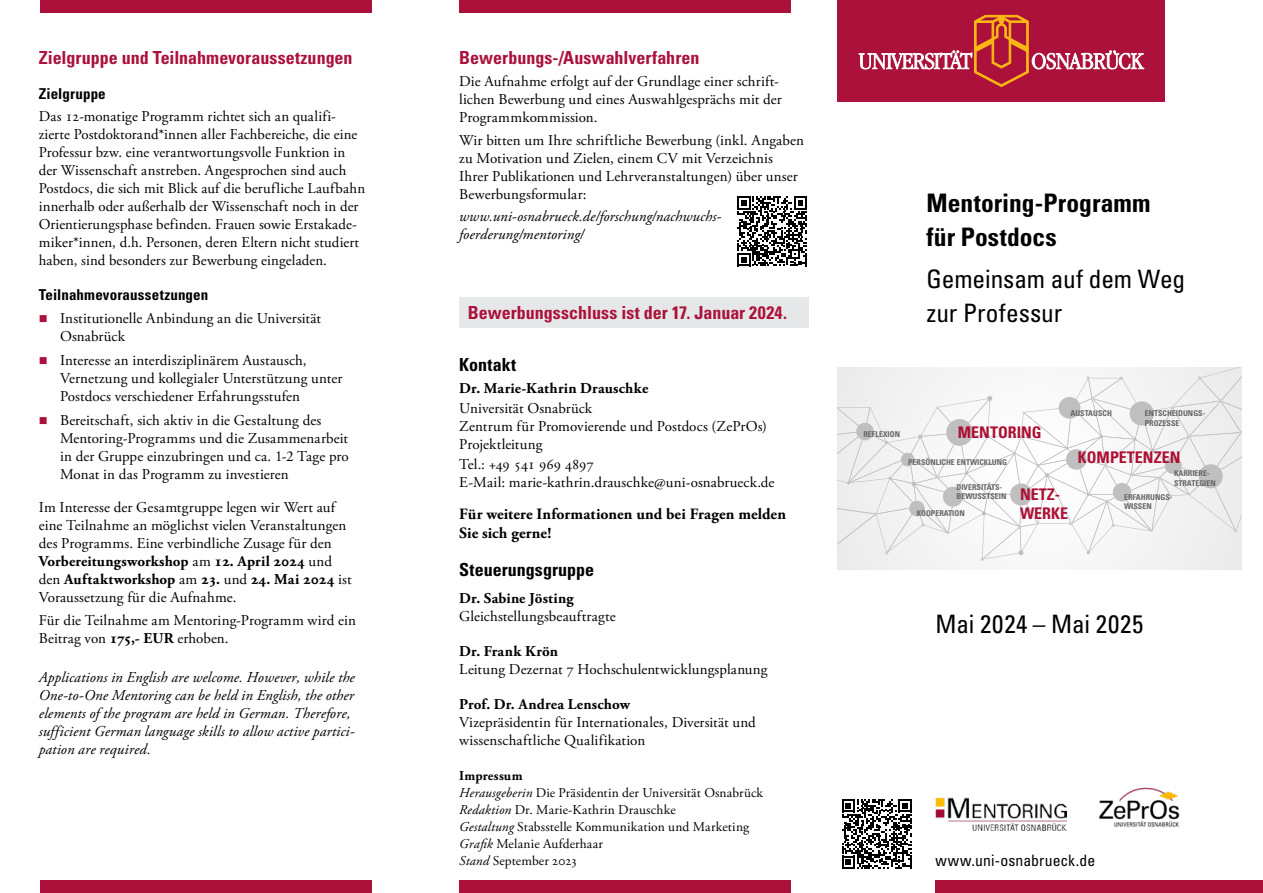
<style>
.page{position:relative;width:1263px;height:893px;background:#fff}
.page>*{position:absolute;margin:0;border:0;box-sizing:border-box;transform-origin:0 0}
.t1{font:700 condensed 25.5px/34px "Univers LT Std";letter-spacing:.005em;color:#000}
.t2{font:condensed 25.35px/33.8px "Univers LT Std";letter-spacing:-.005em;color:#000}
.t3{font:condensed 25.35px "Univers LT Std";letter-spacing:.025em;color:#000}
.t4{font:700 condensed 18px "Univers LT Std";color:#ab113b}
.t5{font:700 condensed 18px "Univers LT Std";color:#000}
.t6{font:700 condensed 16.05px/19.2px "Univers LT Std";color:#ad1034}
.t7{font:700 15.75px/18.9px "Adobe Garamond Pro";letter-spacing:.01em;color:#000}
.t8{font:condensed 15.75px "Univers LT Std";letter-spacing:.005em;color:#000}
.t9{font:15px/18px "Adobe Garamond Pro";letter-spacing:.01em;color:#000}
.t10{font:italic 15px/18px "Adobe Garamond Pro";letter-spacing:.005em;color:#000}
.t11{font:700 15px "Adobe Garamond Pro";letter-spacing:.01em;color:#000}
.t12{font:700 condensed 15px "Univers LT Std";letter-spacing:.01em;color:#000}
.t13{font:13.5px/17px "Adobe Garamond Pro";letter-spacing:.01em;color:#000}
.t14{font:700 condensed 7.95px/9.6px "Univers LT Std";color:#666}
.s1{font-weight:700}
.s2{font-style:italic}
</style>
<div class="page">
<div style="left:459px;top:298px;width:350px;height:30px;background:#e6e7e8"></div>
<svg style="left:842px;top:799px;width:70px;height:70px"></svg>
<svg style="left:737px;top:196px;width:70px;height:70px"></svg>
<img style="left:935px;top:797px;width:131px;height:34px">
<div style="left:838px;top:368px;width:404px;height:202px;background:#f3f3f3"></div>
<svg style="left:838px;top:368px;width:404px;height:193px"></svg>
<div style="left:1199px;top:464px;width:24px;height:24px;background:#bfbfbf;border-radius:50%"></div>
<img style="left:1099px;top:787px;width:81px;height:40px">
<div style="left:935px;top:880px;width:328px;height:13px;background:#ab113b"></div>
<div style="left:459px;top:880px;width:332px;height:13px;background:#ab113b"></div>
<div style="left:40px;top:880px;width:332px;height:13px;background:#ab113b"></div>
<div style="left:40px;top:0;width:332px;height:13px;background:#ab113b"></div>
<div style="left:459px;top:0;width:332px;height:13px;background:#ab113b"></div>
<div style="left:838px;top:0;width:327px;height:102px;background:#ab113b"></div>
<svg style="left:859px;top:15px;width:285px;height:72px"></svg>
<p class="t4" style="left:39px;top:47px;width:315px">Zielgruppe und Teilnahmevoraussetzungen</p>
<p class="t12" style="left:39px;top:85px;width:68px">Zielgruppe</p>
<p class="t9" style="left:39px;top:108px;width:328px">Das 12-monatige Programm richtet sich an qualifi&shy;zierte Postdoktorand*innen aller Fachbereiche, die eine Professur bzw. eine verantwortungsvolle Funktion in der Wissenschaft anstreben. Angesprochen sind auch Postdocs, die sich mit Blick auf die berufliche Laufbahn innerhalb oder außerhalb der Wissenschaft noch in der Orientierungsphase befinden. Frauen sowie Erstakade&shy;miker*innen, d.h. Personen, deren Eltern nicht studiert haben, sind besonders zur Bewerbung eingeladen.</p>
<p class="t12" style="left:39px;top:286px;width:171px">Teilnahmevoraussetzungen</p>
<p class="t9" style="left:60px;top:309px;width:262px">Institutionelle Anbindung an die Universität<br>Osnabrück</p>
<p class="t9" style="left:60px;top:352px;width:284px">Interesse an interdisziplinärem Austausch,<br>Vernetzung und kollegialer Unterstützung unter<br>Postdocs verschiedener Erfahrungsstufen</p>
<p class="t9" style="left:60px;top:412px;width:290px">Bereitschaft, sich aktiv in die Gestaltung des Mentoring-Programms und die Zusammenarbeit in der Gruppe einzubringen und ca. 1-2 Tage pro Monat in das Programm zu investieren</p>
<p class="t9" style="left:39px;top:499px;width:314px">Im Interesse der Gesamtgruppe legen wir Wert auf eine Teilnahme an möglichst vielen Veranstaltungen des Programms. Eine verbindliche Zusage für den <span class="s1">Vorbereitungsworkshop</span> am <span class="s1">12. April 2024</span> und den <span class="s1">Auftaktworkshop</span> am <span class="s1">23.</span> und <span class="s1">24. Mai 2024</span> ist Voraussetzung für die Aufnahme.</p>
<p class="t9" style="left:39px;top:611px;width:319px">Für die Teilnahme am Mentoring-Programm wird ein<br>Beitrag von <span class="s1">175,- EUR</span> erhoben.</p>
<p class="t10" style="left:39px;top:668px;width:317px">Applications in English are welcome. However, while the One-to-One Mentoring can be held in English, the other elements of the program are held in German. Therefore, sufficient German language skills to allow active partici&shy;pation are required.</p>
<p class="t4" style="left:459px;top:47px;width:242px">Bewerbungs-/Auswahlverfahren</p>
<p class="t9" style="left:459px;top:73px;width:324px">Die Aufnahme erfolgt auf der Grundlage einer schrift&shy;lichen Bewerbung und eines Auswahlgesprächs mit der<br>Programmkommission.</p>
<p class="t9" style="left:459px;top:131px;width:346px">Wir bitten um Ihre schriftliche Bewerbung (inkl. Angaben zu Motivation und Zielen, einem CV mit Verzeichnis Ihrer Publikationen und Lehrveranstaltungen) über unser Bewerbungsformular:</p>
<p class="t10" style="left:459px;top:207px;width:263px">www.uni-osnabrueck.de/forschung/nachwuchs&shy;foerderung/mentoring/</p>
<p class="t4" style="left:468px;top:302px;width:321px">Bewerbungsschluss ist der 17. Januar 2024.</p>
<p class="t5" style="left:459px;top:353px;width:59px">Kontakt</p>
<p class="t11" style="left:459px;top:379px;width:191px">Dr. Marie-Kathrin Drauschke</p>
<p class="t9" style="left:459px;top:400px;width:309px">Universität Osnabrück<br>Zentrum für Promovierende und Postdocs (ZePrOs)<br>Projektleitung</p>
<p class="t9" style="left:459px;top:456px;width:317px">Tel.: +49 541 969 4897<br>E-Mail: marie-kathrin.drauschke@uni-osnabrueck.de</p>
<p class="t7" style="left:459px;top:505px;width:328px">Für weitere Informationen und bei Fragen melden<br>Sie sich gerne!</p>
<p class="t5" style="left:459px;top:559px;width:137px">Steuerungsgruppe</p>
<p class="t11" style="left:459px;top:589px;width:116px">Dr. Sabine Jösting</p>
<p class="t9" style="left:459px;top:608px;width:158px">Gleichstellungsbeauftragte</p>
<p class="t11" style="left:459px;top:642px;width:100px">Dr. Frank Krön</p>
<p class="t9" style="left:459px;top:661px;width:310px">Leitung Dezernat 7 Hochschulentwicklungsplanung</p>
<p class="t11" style="left:459px;top:695px;width:172px">Prof. Dr. Andrea Lenschow</p>
<p class="t9" style="left:459px;top:714px;width:298px">Vizepräsidentin für Internationales, Diversität und wissenschaftliche Qualifikation</p>
<p class="t13" style="left:459px;top:768px;width:305px"><span class="s1">Impressum<br></span><span class="s2">Herausgeberin</span> Die Präsidentin der Universität Osnabrück <span class="s2">Redaktion</span> Dr. Marie-Kathrin Drauschke<br><span class="s2">Gestaltung</span> Stabsstelle Kommunikation und Marketing <span class="s2">Grafik</span> Melanie Aufderhaar<br><span class="s2">Stand</span> September 2023</p>
<h1 class="t1" style="left:927px;top:186px;width:225px">Mentoring-Programm für Postdocs</h1>
<h2 class="t2" style="left:927px;top:262px;width:260px">Gemeinsam auf dem Weg zur Professur</h2>
<p class="t14" style="left:863px;top:429px;width:38px">REFLEXION</p>
<p class="t6" style="left:958px;top:422px;width:85px">MENTORING</p>
<p class="t14" style="left:1070px;top:408px;width:43px">AUSTAUSCH</p>
<p class="t14" style="left:1145px;top:408px;width:62px">ENTSCHEIDUNGS-<br>PROZESSE</p>
<p class="t14" style="left:908px;top:457px;width:100px">PERSÖNLICHE ENTWICKLUNG</p>
<p class="t6" style="left:1078px;top:447px;width:104px">KOMPETENZEN</p>
<p class="t14" style="left:956px;top:482px;width:51px">DIVERSITÄTS-<br>BEWUSSTSEIN</p>
<p class="t14" style="left:917px;top:508px;width:50px">KOOPERATION</p>
<p class="t6" style="left:1020px;top:484px;width:50px">NETZ-<br>WERKE</p>
<p class="t14" style="left:1174px;top:469px;width:43px">KARRIERE-<br>STRATEGIEN</p>
<p class="t14" style="left:1124px;top:492px;width:50px">ERFAHRUNGS-<br>WISSEN</p>
<h2 class="t3" style="left:935px;top:608px;width:209px">Mai 2024 – Mai 2025</h2>
<p class="t8" style="left:935px;top:851px;width:161px">www.uni-osnabrueck.de</p>
</div>
